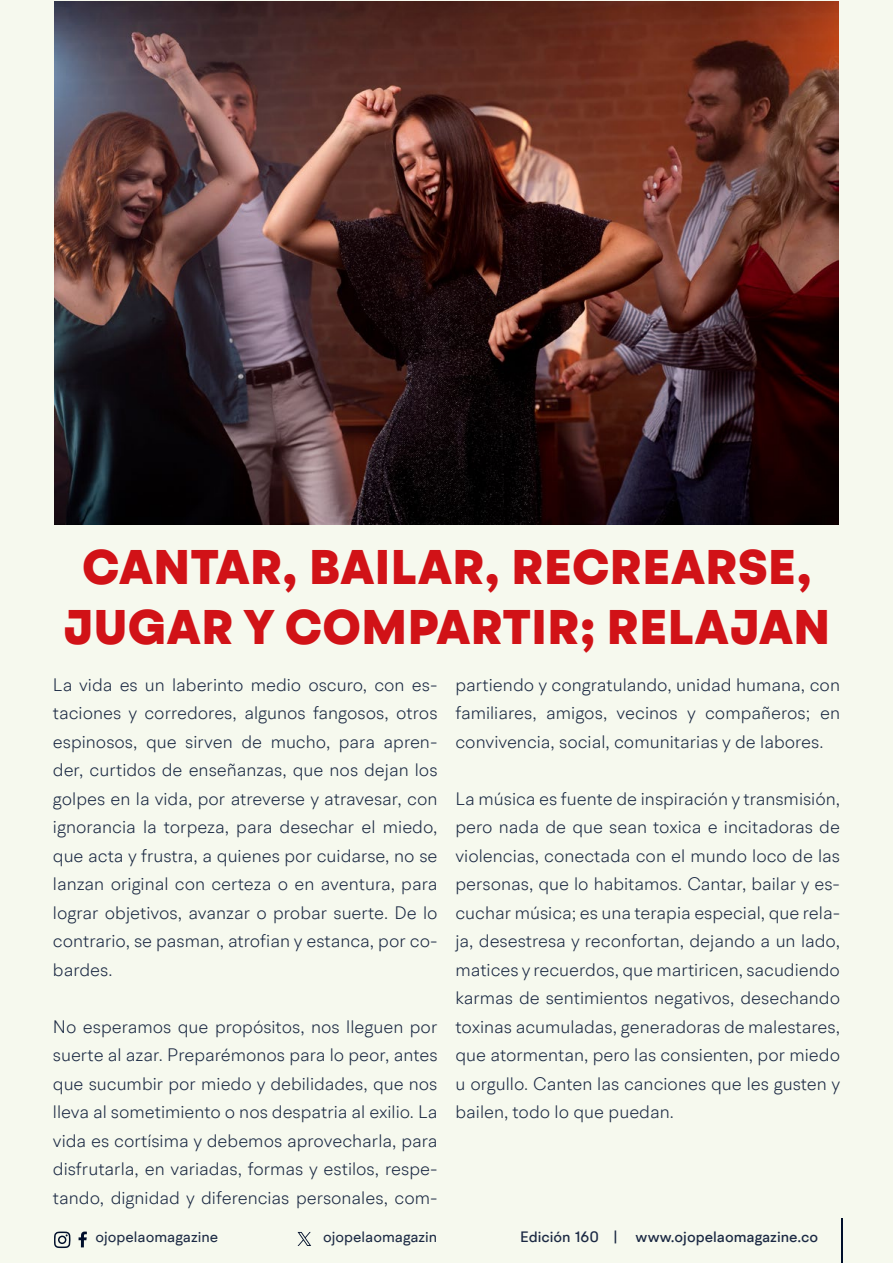
<style>
.page{position:relative;width:893px;height:1263px;background:#f6f9ee}
.page>*{position:absolute;margin:0;border:0;box-sizing:border-box;transform-origin:0 0}
.t1{font:900 49.5px/60px "BR Hendrix";letter-spacing:.01em;color:#d11217;text-align:center}
.t2{font:300 18px/28.5px "BR Hendrix";color:#1b2943;text-align:justify}
.t3{font:500 15px "BR Hendrix";color:#1b2943}
.t4{font:15px "BR Hendrix";color:#1b2943}
</style>
<div class="page">
<svg style="left:79px;top:1231px;width:8px;height:16px"></svg>
<svg style="left:54px;top:1231px;width:17px;height:17px"></svg>
<hr style="left:841px;top:1219px;width:1px;height:44px;background:#000f2b">
<svg style="left:298px;top:1232px;width:13px;height:14px"></svg>
<img style="left:54px;top:1px;width:785px;height:524px">
<h1 class="t1" style="left:63px;top:539px;width:768px">CANTAR, BAILAR, RECREARSE,<br>JUGAR Y COMPARTIR; RELAJAN</h1>
<p class="t2" style="left:53px;top:670px;width:386px">La vida es un laberinto medio oscuro, con es&shy;taciones y corredores, algunos fangosos, otros espinosos, que sirven de mucho, para apren&shy;der, curtidos de enseñanzas, que nos dejan los golpes en la vida, por atreverse y atravesar, con ignorancia la torpeza, para desechar el miedo, que acta y frustra, a quienes por cuidarse, no se lanzan original con certeza o en aventura, para lograr objetivos, avanzar o probar suerte. De lo contrario, se pasman, atrofian y estanca, por co&shy;bardes.</p>
<p class="t2" style="left:53px;top:1012px;width:386px">No esperamos que propósitos, nos lleguen por suerte al azar. Preparémonos para lo peor, antes que sucumbir por miedo y debilidades, que nos lleva al sometimiento o nos despatria al exilio. La vida es cortísima y debemos aprovecharla, para disfrutarla, en variadas, formas y estilos, respe&shy;tando, dignidad y diferencias personales, com-</p>
<p class="t2" style="left:455px;top:670px;width:386px">partiendo y congratulando, unidad humana, con familiares, amigos, vecinos y compañeros; en convivencia, social, comunitarias y de labores.</p>
<p class="t2" style="left:455px;top:784px;width:386px">La música es fuente de inspiración y transmisión, pero nada de que sean toxica e incitadoras de violencias, conectada con el mundo loco de las personas, que lo habitamos. Cantar, bailar y es&shy;cuchar música; es una terapia especial, que rela&shy;ja, desestresa y reconfortan, dejando a un lado, matices y recuerdos, que martiricen, sacudiendo karmas de sentimientos negativos, desechando toxinas acumuladas, generadoras de malestares, que atormentan, pero las consienten, por miedo u orgullo. Canten las canciones que les gusten y bailen, todo lo que puedan.</p>
<p class="t4" style="left:96px;top:1227px;width:124px">ojopelaomagazine</p>
<p class="t4" style="left:323px;top:1227px;width:116px">ojopelaomagazin</p>
<p class="t3" style="left:520px;top:1227px;width:299px">Edición 160 | www.ojopelaomagazine.co</p>
</div>
